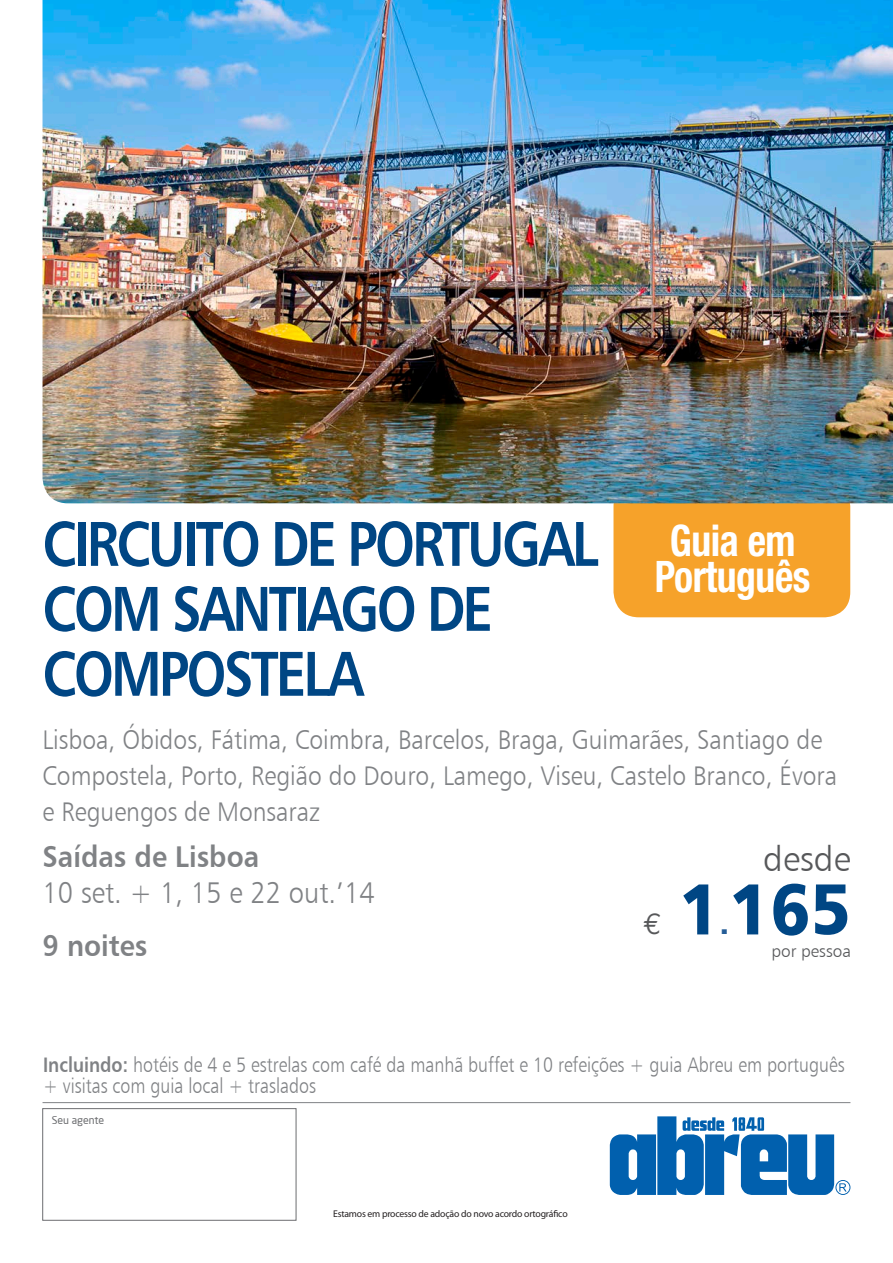
<style>
.page{position:relative;width:893px;height:1263px;background:#fff}
.page>*{position:absolute;margin:0;border:0;box-sizing:border-box;transform-origin:0 0}
.t1{font:72px "Humanist 777 BT Black B";color:#004684;scale:.91 1}
.t2{font:63.15px "Humanist 777 BT Bold B";letter-spacing:-.05em;color:#004684;scale:.84 1}
.t3{font:700 condensed 43.5px/36px "Helvetica Neue";letter-spacing:-.01em;color:#fff;text-align:center;scale:.91 1}
.t4{font:34.95px "Humanist 777 BT Light B";color:#57585a}
.t5{font:30px/36px "Humanist 777 BT Light B";color:#808285;scale:.91 1}
.t6{font:30px "Humanist 777 BT Bold B";color:#808285;scale:.91 1}
.t7{font:30px "Euro Mono";color:#57585a}
.t8{font:30px "Humanist 777 BT Black B";color:#255d97}
.t9{font:27px/36px "Humanist 777 BT Light B";color:#808285;scale:.91 1}
.t10{font:21px/21px "Humanist 777 BT Light B";color:#808285;scale:.85 1}
.t11{font:17.1px "Humanist 777 BT Light B";color:#57585a}
.t12{font:10.5px "Neo Sans";color:#6c6d70}
.t13{font:9.75px "Myriad Pro";letter-spacing:-.02em;color:#231f20}
.s1{font-family:"Humanist 777 BT Bold B"}
</style>
<div class="page">
<hr style="left:43px;top:1102px;width:807px;height:1px;background:#808285">
<div style="left:613px;top:481px;width:237px;height:136px;background:#f6a22a;border-radius:26px"></div>
<img style="left:43px;top:0;width:850px;height:503px">
<div style="left:43px;top:1108px;width:253px;height:112px;border:1px solid #6c6d70"></div>
<svg style="left:610px;top:1116px;width:240px;height:79px"></svg>
<p class="t2" style="left:43px;top:504px;width:664px">CIRCUITO DE PORTUGAL</p>
<p class="t2" style="left:43px;top:569px;width:538px">COM SANTIAGO DE</p>
<p class="t2" style="left:43px;top:634px;width:384px">COMPOSTELA</p>
<p class="t3" style="left:655px;top:522px;width:172px">Guia em<br>Português</p>
<p class="t9" style="left:43px;top:721px;width:875px">Lisboa, Óbidos, Fátima, Coimbra, Barcelos, Braga, Guimarães, Santiago de<br>Compostela, Porto, Região do Douro, Lamego, Viseu, Castelo Branco, Évora e Reguengos de Monsaraz</p>
<p class="t4" style="left:763px;top:838px;width:89px">desde</p>
<p class="t5" style="left:43px;top:838px;width:366px"><span class="s1">Saídas de Lisboa<br></span>10 set. + 1, 15 e 22 out.’14</p>
<p class="t6" style="left:43px;top:927px;width:117px">9 noites</p>
<p class="t1" style="left:679px;top:863px;width:190px">1165</p>
<p class="t7" style="left:644px;top:906px;width:20px">€</p>
<p class="t8" style="left:720px;top:905px;width:11px">.</p>
<p class="t11" style="left:771px;top:940px;width:81px">por pessoa</p>
<p class="t10" style="left:43px;top:1054px;width:945px"><span class="s1">Incluindo:</span> hotéis de 4 e 5 estrelas com café da manhã buffet e 10 refeições + guia Abreu em português + visitas com guia local + traslados</p>
<p class="t12" style="left:52px;top:1114px;width:54px">Seu agente</p>
<p class="t13" style="left:333px;top:1208px;width:236px">Estamos em processo de adoção do novo acordo ortográfico</p>
</div>
